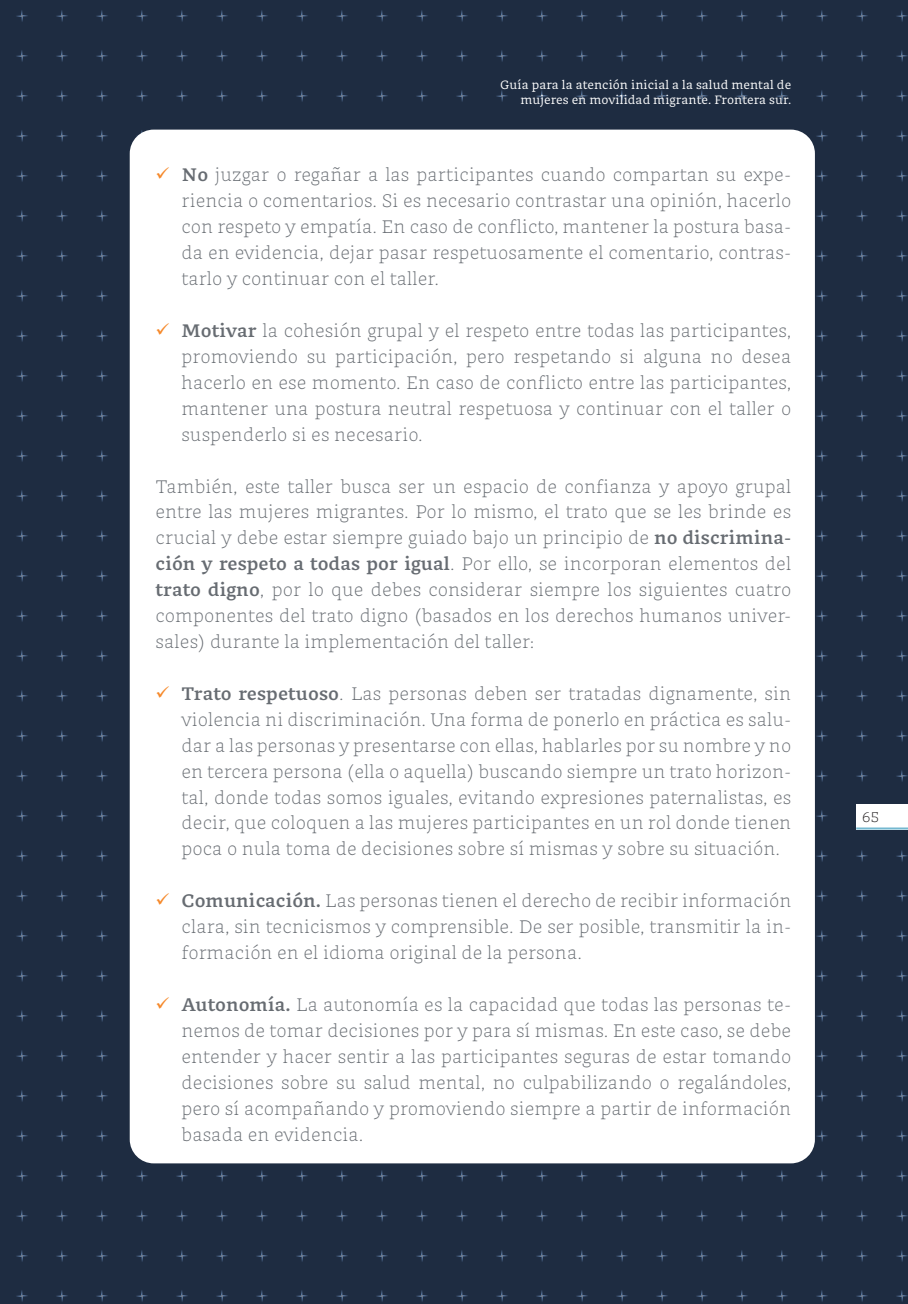
<style>
.page{position:relative;width:908px;height:1304px;background:#fff}
.page>*{position:absolute;margin:0;border:0;box-sizing:border-box;transform-origin:0 0}
.Cuerpo{font:300 18px/26px "GMX";color:#676c72;text-align:justify}
.t1{font:300 14px "GMX";color:#231f20}
.t2{font:12px/14.4px "GMX";color:#fff;text-align:right}
.s1{font-weight:700}
</style>
<div class="page">
<div style="left:0;top:0;width:907px;height:1304px;background:#1e2c41"></div>
<div style="left:855px;top:804px;width:52px;height:25px;background:#fff"></div>
<hr style="left:855px;top:827px;width:52px;height:2px;background:#74b8d0">
<div style="left:130px;top:130px;width:684px;height:1033px;background:#fff;border-radius:24px"></div>
<p class="t2" style="left:500px;top:78px;width:292px">Guía para la atención inicial a la salud mental de mujeres en movilidad migrante. Frontera sur.</p>
<p class="Cuerpo" style="left:181px;top:162px;width:611px"><span class="s1">No</span> juzgar o regañar a las participantes cuando compartan su expe&shy;riencia o comentarios. Si es necesario contrastar una opinión, hacerlo con respeto y empatía. En caso de conflicto, mantener la postura basa&shy;da en evidencia, dejar pasar respetuosamente el comentario, contras&shy;tarlo y continuar con el taller.</p>
<p class="Cuerpo" style="left:181px;top:318px;width:611px"><span class="s1">Motivar</span> la cohesión grupal y el respeto entre todas las participantes, promoviendo su participación, pero respetando si alguna no desea hacerlo en ese momento. En caso de conflicto entre las participantes, mantener una postura neutral respetuosa y continuar con el taller o suspenderlo si es necesario.</p>
<p class="Cuerpo" style="left:155px;top:473px;width:637px">También, este taller busca ser un espacio de confianza y apoyo grupal entre las mujeres migrantes. Por lo mismo, el trato que se les brinde es crucial y debe estar siempre guiado bajo un principio de <span class="s1">no discrimina&shy;ción y respeto a todas por igual</span>. Por ello, se incorporan elementos del <span class="s1">trato digno</span>, por lo que debes considerar siempre los siguientes cuatro componentes del trato digno (basados en los derechos humanos univer&shy;sales) durante la implementación del taller:</p>
<p class="Cuerpo" style="left:181px;top:681px;width:611px"><span class="s1">Trato respetuoso</span>. Las personas deben ser tratadas dignamente, sin violencia ni discriminación. Una forma de ponerlo en práctica es salu&shy;dar a las personas y presentarse con ellas, hablarles por su nombre y no en tercera persona (ella o aquella) buscando siempre un trato horizon&shy;tal, donde todas somos iguales, evitando expresiones paternalistas, es decir, que coloquen a las mujeres participantes en un rol donde tienen poca o nula toma de decisiones sobre sí mismas y sobre su situación.</p>
<p class="Cuerpo" style="left:181px;top:888px;width:611px"><span class="s1">Comunicación.</span> Las personas tienen el derecho de recibir información clara, sin tecnicismos y comprensible. De ser posible, transmitir la in&shy;formación en el idioma original de la persona.</p>
<p class="Cuerpo" style="left:181px;top:992px;width:611px"><span class="s1">Autonomía.</span> La autonomía es la capacidad que todas las personas te&shy;nemos de tomar decisiones por y para sí mismas. En este caso, se debe entender y hacer sentir a las participantes seguras de estar tomando decisiones sobre su salud mental, no culpabilizando o regalándoles, pero sí acompañando y promoviendo siempre a partir de información basada en evidencia.</p>
<p class="t1" style="left:861px;top:809px;width:19px">65</p>
</div>
